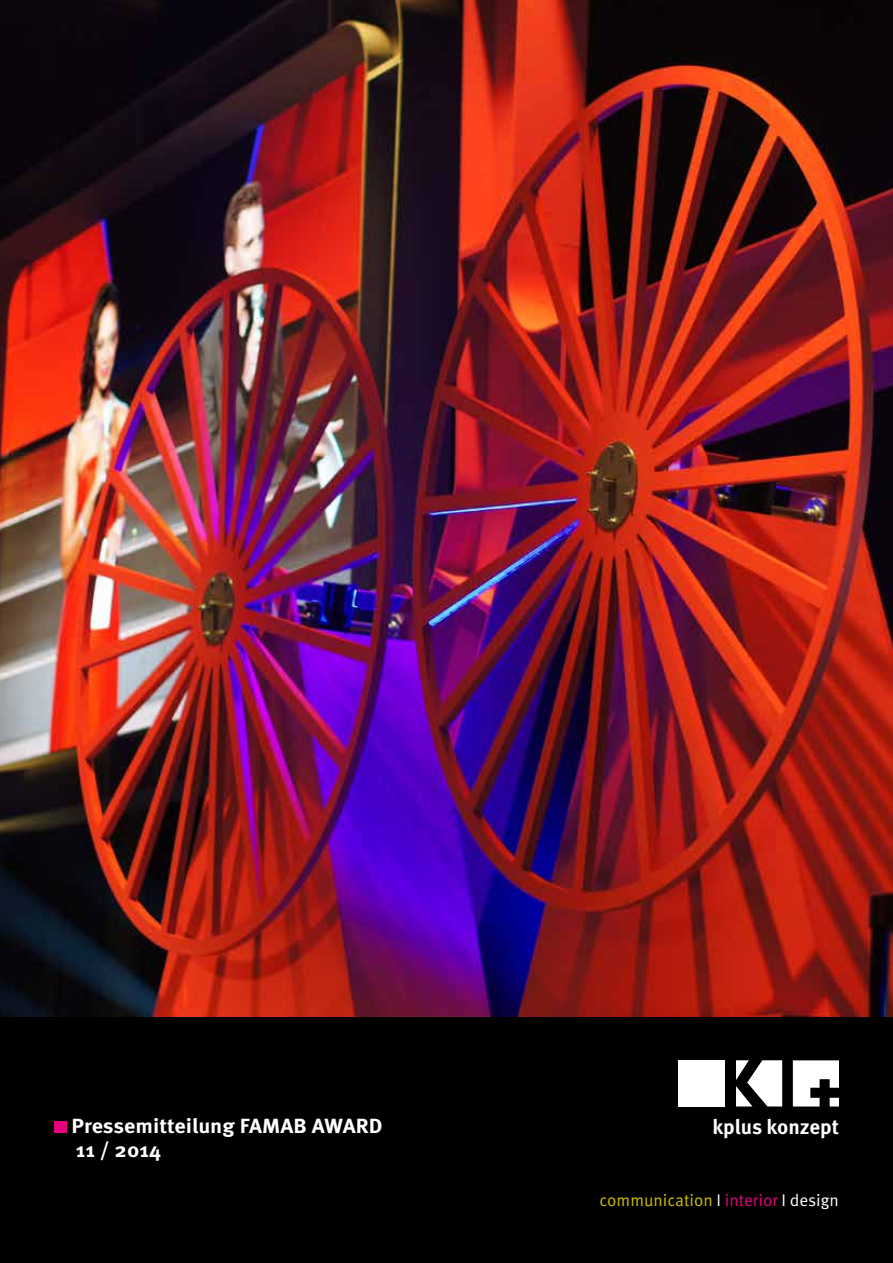
<style>
.page{position:relative;width:893px;height:1263px;background:#fff}
.page>*{position:absolute;margin:0;border:0;box-sizing:border-box;transform-origin:0 0}
.t1{font:700 20.7px "Meta OT";color:#fff}
.t2{font:700 20.4px/23.9px "Meta OT";color:#fff;scale:1.07 1}
.t3{font:16.95px "Meta OT Norm";color:#cec000}
.s1{color:#fff}
.s2{color:#e6007d}
</style>
<div class="page">
<img style="left:0;top:0;width:893px;height:1017px">
<div style="left:0;top:1017px;width:893px;height:246px;background:#000"></div>
<div style="left:54px;top:1121px;width:13px;height:12px;background:#e6007d"></div>
<div style="left:678px;top:1060px;width:46px;height:46px;background:#fff"></div>
<svg style="left:793px;top:1060px;width:46px;height:46px"></svg>
<svg style="left:736px;top:1060px;width:46px;height:46px"></svg>
<p class="t2" style="left:72px;top:1114px;width:292px">Pressemitteilung FAMAB AWARD<br>11 / 2014</p>
<p class="t1" style="left:712px;top:1114px;width:128px">kplus konzept</p>
<p class="t3" style="left:600px;top:1190px;width:241px">communication <span class="s1">I</span> <span class="s2">interior</span> <span class="s1">I design</span></p>
</div>
